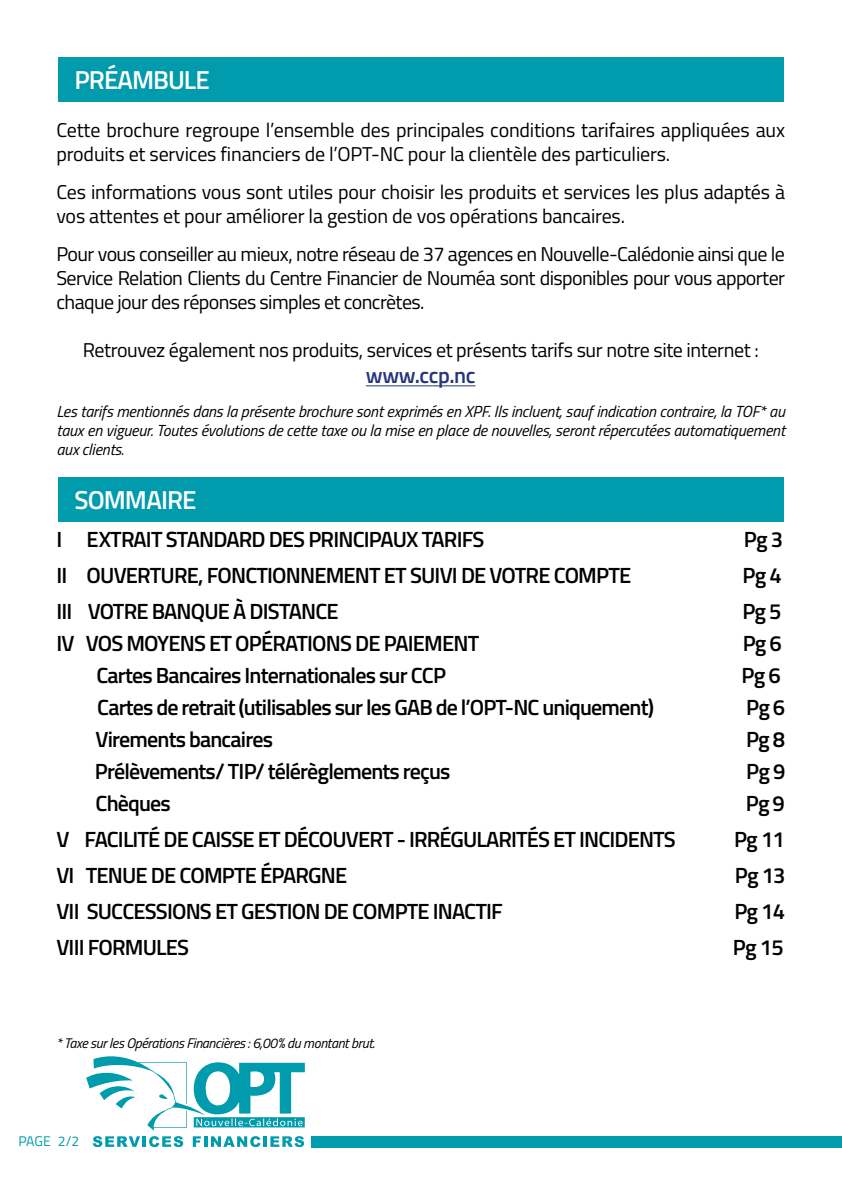
<style>
.page{position:relative;width:842px;height:1191px;background:#fff}
.page>*{position:absolute;margin:0;border:0;box-sizing:border-box;transform-origin:0 0}
.t1{font:600 26px "Titillium";letter-spacing:-.04em;color:#fff}
.t2{font:600 22px "Titillium";letter-spacing:-.04em;color:#000}
.t3{font:600 22px "Titillium";letter-spacing:-.02em;color:#27367c}
.t4{font:20px/24px "Titillium";letter-spacing:-.01em;color:#000}
.t5{font:italic 16px/19.2px "Titillium";letter-spacing:-.01em;color:#000;text-align:justify}
.t6{font:italic 14px "Titillium";letter-spacing:-.025em;color:#000}
.t7{font:14px "Titillium";color:#009bac}
</style>
<div class="page">
<div style="left:312px;top:1136px;width:530px;height:11px;background:#009bac"></div>
<div style="left:58px;top:57px;width:725px;height:44px;background:#009bac"></div>
<hr style="left:366px;top:385px;width:109px;height:1px;background:#27367c">
<div style="left:58px;top:477px;width:725px;height:45px;background:#009bac"></div>
<svg style="left:86px;top:1056px;width:219px;height:74px"></svg>
<svg style="left:93px;top:1136px;width:90px;height:11px"></svg>
<svg style="left:193px;top:1136px;width:111px;height:11px"></svg>
<h1 class="t1" style="left:75px;top:60px;width:137px">PRÉAMBULE</h1>
<p class="t4" style="left:56px;top:117px;width:730px">Cette brochure regroupe l’ensemble des principales conditions tarifaires appliquées aux produits et services financiers de l’OPT-NC pour la clientèle des particuliers.</p>
<p class="t4" style="left:56px;top:179px;width:730px">Ces informations vous sont utiles pour choisir les produits et services les plus adaptés à vos attentes et pour améliorer la gestion de vos opérations bancaires.</p>
<p class="t4" style="left:56px;top:241px;width:730px;text-align:justify">Pour vous conseiller au mieux, notre réseau de 37 agences en Nouvelle-Calédonie ainsi que le Service Relation Clients du Centre Financier de Nouméa sont disponibles pour vous apporter chaque jour des réponses simples et concrètes.</p>
<p class="t4" style="left:83px;top:337px;width:677px">Retrouvez également nos produits, services et présents tarifs sur notre site internet :</p>
<p class="t3" style="left:366px;top:359px;width:111px">www.ccp.nc</p>
<p class="t5" style="left:56px;top:400px;width:730px">Les tarifs mentionnés dans la présente brochure sont exprimés en XPF. Ils incluent, sauf indication contraire, la TOF* au taux en vigueur. Toutes évolutions de cette taxe ou la mise en place de nouvelles, seront répercutées automatiquement aux clients.</p>
<h1 class="t1" style="left:75px;top:481px;width:124px">SOMMAIRE</h1>
<p class="t2" style="left:56px;top:522px;width:430px">I EXTRAIT STANDARD DES PRINCIPAUX TARIFS</p>
<p class="t2" style="left:744px;top:522px;width:41px">Pg 3</p>
<p class="t2" style="left:56px;top:558px;width:576px">II OUVERTURE, FONCTIONNEMENT ET SUIVI DE VOTRE COMPTE</p>
<p class="t2" style="left:742px;top:558px;width:41px">Pg 4</p>
<p class="t2" style="left:56px;top:594px;width:284px">III VOTRE BANQUE À DISTANCE</p>
<p class="t2" style="left:742px;top:594px;width:41px">Pg 5</p>
<p class="t2" style="left:56px;top:626px;width:424px">IV VOS MOYENS ET OPÉRATIONS DE PAIEMENT</p>
<p class="t2" style="left:743px;top:626px;width:41px">Pg 6</p>
<p class="t2" style="left:96px;top:658px;width:351px">Cartes Bancaires Internationales sur CCP</p>
<p class="t2" style="left:741px;top:658px;width:41px">Pg 6</p>
<p class="t2" style="left:97px;top:690px;width:558px">Cartes de retrait (utilisables sur les GAB de l’OPT-NC uniquement)</p>
<p class="t2" style="left:746px;top:690px;width:40px">Pg 6</p>
<p class="t2" style="left:96px;top:722px;width:179px">Virements bancaires</p>
<p class="t2" style="left:746px;top:722px;width:41px">Pg 8</p>
<p class="t2" style="left:95px;top:754px;width:357px">Prélèvements/ TIP/ télérèglements reçus</p>
<p class="t2" style="left:746px;top:754px;width:41px">Pg 9</p>
<p class="t2" style="left:96px;top:786px;width:77px">Chèques</p>
<p class="t2" style="left:746px;top:786px;width:41px">Pg 9</p>
<p class="t2" style="left:56px;top:822px;width:621px">V FACILITÉ DE CAISSE ET DÉCOUVERT - IRRÉGULARITÉS ET INCIDENTS</p>
<p class="t2" style="left:734px;top:822px;width:52px">Pg 11</p>
<p class="t2" style="left:56px;top:858px;width:292px">VI TENUE DE COMPTE ÉPARGNE</p>
<p class="t2" style="left:735px;top:858px;width:52px">Pg 13</p>
<p class="t2" style="left:56px;top:894px;width:448px">VII SUCCESSIONS ET GESTION DE COMPTE INACTIF</p>
<p class="t2" style="left:734px;top:894px;width:52px">Pg 14</p>
<p class="t2" style="left:56px;top:930px;width:134px">VIII FORMULES</p>
<p class="t2" style="left:733px;top:930px;width:52px">Pg 15</p>
<p class="t6" style="left:56px;top:1032px;width:320px">* Taxe sur les Opérations Financières : 6,00% du montant brut.</p>
<p class="t7" style="left:18px;top:1131px;width:62px">PAGE 2/2</p>
</div>
